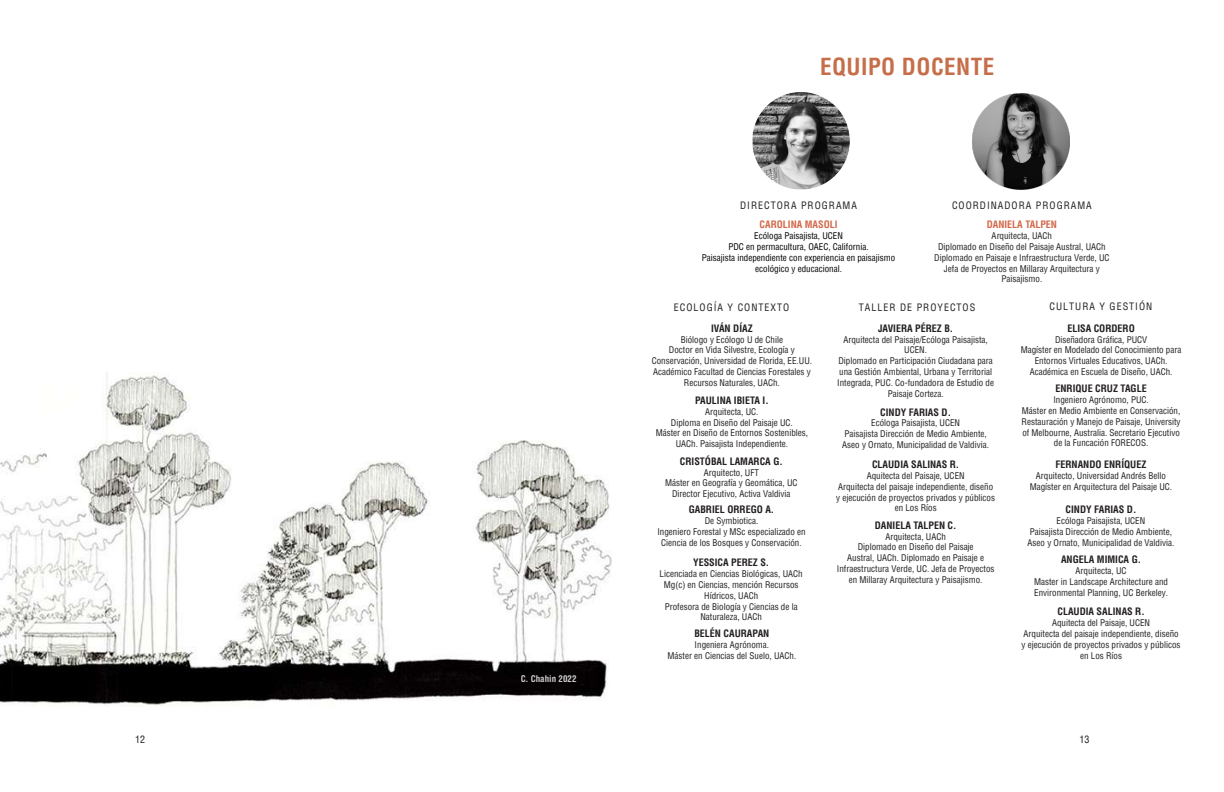
<style>
.page{position:relative;width:1224px;height:792px;background:#fff}
.page>*{position:absolute;margin:0;border:0;box-sizing:border-box;transform-origin:0 0}
.t1{font:700 condensed 23px "Helvetica";letter-spacing:.02em;color:#c66e49}
.t2{font:700 condensed 10px "Helvetica";color:#231f20}
.t3{font:condensed 10px "Helvetica";letter-spacing:.1em;color:#231f20}
.t4{font:700 condensed 10px "Helvetica";color:#d36849}
.t5{font:condensed 9px/10.8px "Helvetica";color:#231f20;text-align:center}
.t6{font:condensed 9px/10.8px "Helvetica";color:#000;text-align:center}
.t7{font:700 condensed 9px "Helvetica";color:#fff}
</style>
<div class="page">
<img style="left:973px;top:93px;width:96px;height:97px">
<img style="left:0;top:373px;width:612px;height:334px">
<img style="left:752px;top:93px;width:97px;height:97px">
<h1 class="t1" style="left:820px;top:52px;width:176px">EQUIPO DOCENTE</h1>
<p class="t3" style="left:740px;top:199px;width:118px">DIRECTORA PROGRAMA</p>
<p class="t4" style="left:760px;top:218px;width:80px">CAROLINA MASOLI</p>
<p class="t6" style="left:702px;top:230px;width:195px">Ecóloga Paisajista, UCEN<br>PDC en permacultura, OAEC, California.<br>Paisajista independiente con experiencia en paisajismo ecológico y educacional.</p>
<p class="t3" style="left:952px;top:199px;width:141px">COORDINADORA PROGRAMA</p>
<p class="t4" style="left:987px;top:218px;width:72px">DANIELA TALPEN</p>
<p class="t5" style="left:934px;top:230px;width:177px">Arquitecta, UACh<br>Diplomado en Diseño del Paisaje Austral, UACh Diplomado en Paisaje e Infraestructura Verde, UC Jefa de Proyectos en Millaray Arquitectura y Paisajismo.</p>
<p class="t3" style="left:674px;top:301px;width:117px">ECOLOGÍA Y CONTEXTO</p>
<p class="t3" style="left:859px;top:301px;width:118px">TALLER DE PROYECTOS</p>
<p class="t3" style="left:1050px;top:300px;width:104px">CULTURA Y GESTIÓN</p>
<p class="t7" style="left:521px;top:673px;width:58px">C. Chahin 2022</p>
<p class="t2" style="left:711px;top:322px;width:43px">IVÁN DÍAZ</p>
<p class="t5" style="left:652px;top:334px;width:162px">Biólogo y Ecólogo U de Chile<br>Doctor en Vida Silvestre, Ecología y Conservación, Universidad de Florida, EE.UU.<br>Académico Facultad de Ciencias Forestales y Recursos Naturales, UACh.</p>
<p class="t2" style="left:695px;top:394px;width:75px">PAULINA IBIETA I.</p>
<p class="t5" style="left:656px;top:406px;width:154px">Arquitecta, UC.<br>Diploma en Diseño del Paisaje UC.<br>Máster en Diseño de Entornos Sostenibles,<br>UACh. Paisajista Independiente.</p>
<p class="t2" style="left:680px;top:455px;width:104px">CRISTÓBAL LAMARCA G.</p>
<p class="t5" style="left:665px;top:467px;width:134px">Arquitecto, UFT<br>Máster en Geografía y Geomática, UC<br>Director Ejecutivo, Activa Valdivia</p>
<p class="t2" style="left:689px;top:503px;width:87px">GABRIEL ORREGO A.</p>
<p class="t5" style="left:657px;top:515px;width:150px">De Symbiotica.<br>Ingeniero Forestal y MSc especializado en<br>Ciencia de los Bosques y Conservación.</p>
<p class="t2" style="left:693px;top:556px;width:78px">YESSICA PEREZ S.</p>
<p class="t5" style="left:660px;top:568px;width:145px">Licenciada en Ciencias Biológicas, UACh<br>Mg(c) en Ciencias, mención Recursos<br>Hídricos, UACh<br>Profesora de Biología y Ciencias de la<br>Naturaleza, UACh</p>
<p class="t2" style="left:694px;top:627px;width:76px">BELÉN CAURAPAN</p>
<p class="t5" style="left:668px;top:639px;width:130px">Ingeniera Agrónoma.<br>Máster en Ciencias del Suelo, UACh.</p>
<p class="t2" style="left:878px;top:322px;width:77px">JAVIERA PÉREZ B.</p>
<p class="t5" style="left:837px;top:334px;width:158px">Arquitecta del Paisaje/Ecóloga Paisajista, UCEN.<br>Diplomado en Participación Ciudadana para una Gestión Ambiental, Urbana y Territorial Integrada, PUC. Co-fundadora de Estudio de Paisaje Corteza.</p>
<p class="t2" style="left:880px;top:406px;width:72px">CINDY FARIAS D.</p>
<p class="t5" style="left:842px;top:418px;width:148px">Ecóloga Paisajista, UCEN<br>Paisajista Dirección de Medio Ambiente,<br>Aseo y Ornato, Municipalidad de Valdivia.</p>
<p class="t2" style="left:872px;top:458px;width:89px">CLAUDIA SALINAS R.</p>
<p class="t5" style="left:836px;top:470px;width:160px">Aquitecta del Paisaje, UCEN<br>Arquitecta del paisaje independiente, diseño y ejecución de proyectos privados y públicos en Los Ríos</p>
<p class="t2" style="left:875px;top:519px;width:83px">DANIELA TALPEN C.</p>
<p class="t5" style="left:837px;top:531px;width:159px">Arquitecta, UACh<br>Diplomado en Diseño del Paisaje<br>Austral, UACh. Diplomado en Paisaje e Infraestructura Verde, UC. Jefa de Proyectos en Millaray Arquitectura y Paisajismo.</p>
<p class="t2" style="left:1067px;top:322px;width:69px">ELISA CORDERO</p>
<p class="t5" style="left:1021px;top:334px;width:162px">Diseñadora Gráfica, PUCV<br>Magíster en Modelado del Conocimiento para Entornos Virtuales Educativos, UACh.<br>Académica en Escuela de Diseño, UACh.</p>
<p class="t2" style="left:1056px;top:383px;width:93px">ENRIQUE CRUZ TAGLE</p>
<p class="t5" style="left:1022px;top:394px;width:160px">Ingeniero Agrónomo, PUC.<br>Máster en Medio Ambiente en Conservación, Restauración y Manejo de Paisaje, University of Melbourne, Australia. Secretario Ejecutivo de la Funcación FORECOS.</p>
<p class="t2" style="left:1056px;top:458px;width:92px">FERNANDO ENRÍQUEZ</p>
<p class="t5" style="left:1030px;top:470px;width:144px">Arquitecto, Universidad Andrés Bello<br>Magíster en Arquitectura del Paisaje UC.</p>
<p class="t2" style="left:1066px;top:503px;width:72px">CINDY FARIAS D.</p>
<p class="t5" style="left:1028px;top:515px;width:148px">Ecóloga Paisajista, UCEN<br>Paisajista Dirección de Medio Ambiente,<br>Aseo y Ornato, Municipalidad de Valdivia.</p>
<p class="t2" style="left:1061px;top:553px;width:82px">ANGELA MIMICA G.</p>
<p class="t5" style="left:1034px;top:565px;width:135px">Arquitecta, UC<br>Master in Landscape Architecture and<br>Environmental Planning, UC Berkeley.</p>
<p class="t2" style="left:1057px;top:605px;width:89px">CLAUDIA SALINAS R.</p>
<p class="t5" style="left:1022px;top:617px;width:160px">Aquitecta del Paisaje, UCEN<br>Arquitecta del paisaje independiente, diseño y ejecución de proyectos privados y públicos en Los Ríos</p>
<p class="t3" style="left:135px;top:733px;width:11px">12</p>
<p class="t3" style="left:1079px;top:733px;width:11px">13</p>
</div>
